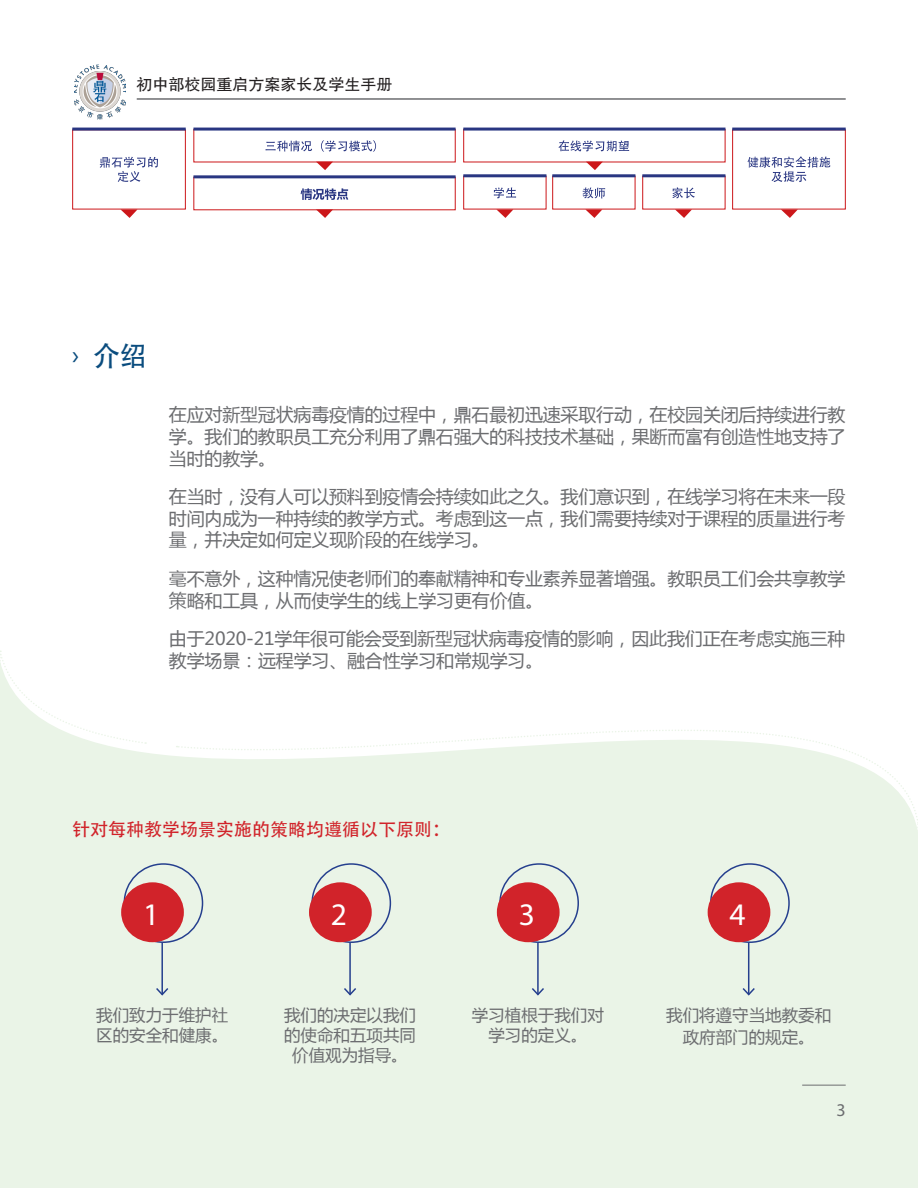
<style>
.page{position:relative;width:918px;height:1188px;background:#fff}
.page>*{position:absolute;margin:0;border:0;box-sizing:border-box;transform-origin:0 0}
.Intertitulo_1{font:31.5px "Myriad Pro";color:#fff}
.t1{font:27px "Adobe Heiti Std";color:#0a4c7e}
.Texto_justificado_iz{font:18px/21.6px "Microsoft Ya Hei";letter-spacing:-.01em;color:#6c6d70;text-align:justify}
.Texto_justificado_iz-2{font:18px "Adobe Heiti Std";color:#d1232a}
.t2{font:18px "Myriad Pro";color:#6c6d70}
.Texto_izquierda{font:16.5px/19.8px "Microsoft Ya Hei";color:#6c6d70;text-align:center}
.t3{font:16.05px "FZHTJW GB1 0";color:#231f20}
.s1{font-family:"Myriad Pro"}
</style>
<div class="page">
<hr style="left:137px;top:98px;width:709px;height:2px;background:#6c6d70">
<img style="left:75px;top:64px;width:50px;height:56px">
<div style="left:732px;top:129px;width:114px;height:80px;border:1px solid #cc171a"></div>
<svg style="left:100px;top:157px;width:58px;height:25px"></svg>
<svg style="left:748px;top:156px;width:83px;height:26px"></svg>
<hr style="left:732px;top:128px;width:114px;height:3px;background:#293682">
<svg style="left:781px;top:209px;width:17px;height:9px"></svg>
<hr style="left:463px;top:128px;width:262px;height:3px;background:#293682">
<hr style="left:193px;top:128px;width:263px;height:3px;background:#293682">
<div style="left:72px;top:129px;width:114px;height:80px;border:1px solid #cc171a"></div>
<hr style="left:72px;top:128px;width:114px;height:3px;background:#293682">
<svg style="left:121px;top:209px;width:17px;height:9px"></svg>
<svg style="left:193px;top:129px;width:533px;height:89px"></svg>
<div style="left:0;top:650px;width:918px;height:538px;background:#eaf4e7"></div>
<svg style="left:176px;top:659px;width:742px;height:163px"></svg>
<svg style="left:917px;top:822px;width:1px;height:160px"></svg>
<svg style="left:0;top:651px;width:146px;height:426px"></svg>
<div style="left:124px;top:863px;width:79px;height:80px;border:2px solid #253f8e;border-radius:50%"></div>
<div style="left:121px;top:882px;width:63px;height:60px;background:#d1232a;border-radius:50%"></div>
<div style="left:311px;top:863px;width:80px;height:80px;border:2px solid #253f8e;border-radius:50%"></div>
<div style="left:309px;top:882px;width:63px;height:60px;background:#d1232a;border-radius:50%"></div>
<div style="left:499px;top:863px;width:80px;height:80px;border:2px solid #253f8e;border-radius:50%"></div>
<div style="left:497px;top:882px;width:63px;height:60px;background:#d1232a;border-radius:50%"></div>
<div style="left:710px;top:863px;width:80px;height:80px;border:2px solid #253f8e;border-radius:50%"></div>
<div style="left:708px;top:882px;width:62px;height:60px;background:#d1232a;border-radius:50%"></div>
<hr style="left:161px;top:943px;width:2px;height:52px;background:#253f8e">
<svg style="left:155px;top:986px;width:15px;height:11px"></svg>
<hr style="left:349px;top:943px;width:2px;height:52px;background:#253f8e">
<svg style="left:342px;top:986px;width:16px;height:11px"></svg>
<hr style="left:537px;top:943px;width:2px;height:52px;background:#253f8e">
<svg style="left:530px;top:986px;width:16px;height:11px"></svg>
<hr style="left:748px;top:943px;width:1px;height:52px;background:#253f8e">
<svg style="left:741px;top:986px;width:15px;height:11px"></svg>
<hr style="left:802px;top:1085px;width:44px;height:1px;background:#6c6d70">
<p class="t3" style="left:137px;top:75px;width:258px">初中部校园重启方案家长及学生手册</p>
<p class="t1" style="left:72px;top:340px;width:76px"><span class="s1">›</span> 介绍</p>
<p class="Texto_justificado_iz" style="left:169px;top:404px;width:678px">在应对新型冠状病毒疫情的过程中，鼎石最初迅速采取行动，在校园关闭后持续进行教学。我们的教职员工充分利用了鼎石强大的科技技术基础，果断而富有创造性地支持了当时的教学。</p>
<p class="Texto_justificado_iz" style="left:169px;top:485px;width:678px">在当时，没有人可以预料到疫情会持续如此之久。我们意识到，在线学习将在未来一段时间内成为一种持续的教学方式。考虑到这一点，我们需要持续对于课程的质量进行考量，并决定如何定义现阶段的在线学习。</p>
<p class="Texto_justificado_iz" style="left:169px;top:567px;width:678px">毫不意外，这种情况使老师们的奉献精神和专业素养显著增强。教职员工们会共享教学策略和工具，从而使学生的线上学习更有价值。</p>
<p class="Texto_justificado_iz" style="left:169px;top:627px;width:678px">由于2020-21学年很可能会受到新型冠状病毒疫情的影响，因此我们正在考虑实施三种教学场景：远程学习、融合性学习和常规学习。</p>
<p class="Texto_justificado_iz-2" style="left:72px;top:819px;width:379px">针对每种教学场景实施的策略均遵循以下原则：</p>
<p class="Intertitulo_1" style="left:143px;top:895px;width:18px">1</p>
<p class="Intertitulo_1" style="left:331px;top:895px;width:18px">2</p>
<p class="Intertitulo_1" style="left:519px;top:895px;width:18px">3</p>
<p class="Intertitulo_1" style="left:730px;top:895px;width:18px">4</p>
<p class="Texto_izquierda" style="left:96px;top:1005px;width:133px;text-align:left">我们致力于维护社区的安全和健康。</p>
<p class="Texto_izquierda" style="left:284px;top:1005px;width:134px">我们的决定以我们的使命和五项共同价值观为指导。</p>
<p class="Texto_izquierda" style="left:472px;top:1005px;width:133px">学习植根于我们对学习的定义。</p>
<p class="Texto_izquierda" style="left:666px;top:1004px;width:167px;line-height:21.6px">我们将遵守当地教委和政府部门的规定。</p>
<p class="t2" style="left:836px;top:1099px;width:11px">3</p>
</div>
